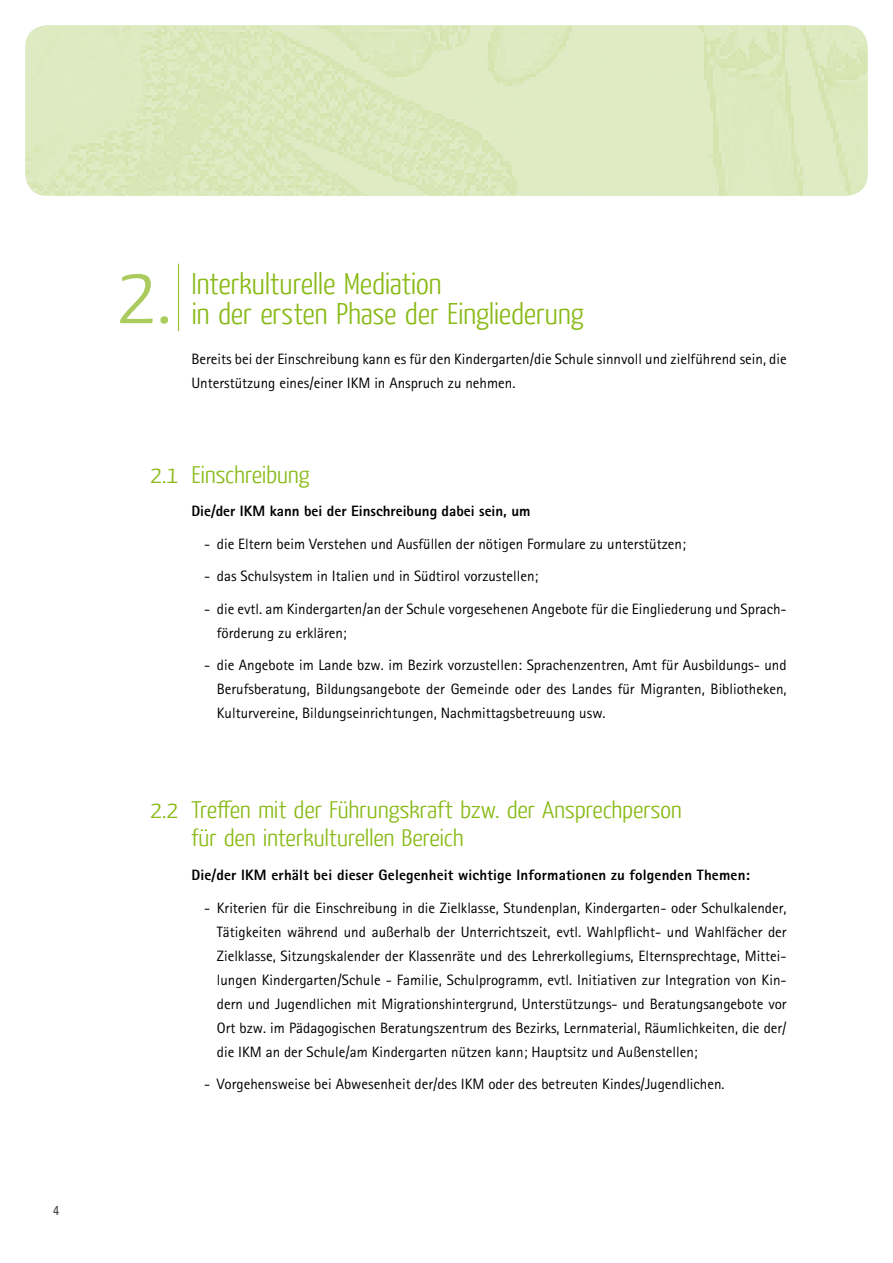
<style>
.page{position:relative;width:893px;height:1263px;background:#fff}
.page>*{position:absolute;margin:0;border:0;box-sizing:border-box;transform-origin:0 0}
.t1{font:300 82.2px "Yanone Kaffeesatz";color:#accb5f;scale:1.1 1}
.t2{font:300 30px "Yanone Kaffeesatz";letter-spacing:-.01em;color:#89ba17;scale:1.1 1}
.t3{font:300 24px/28.5px "Yanone Kaffeesatz";letter-spacing:-.01em;color:#89ba17;scale:1.15 1}
.t4{font:15px/24px "Rotis Sans Serif";color:#000}
.t5{font:800 15px "Rotis Sans Serif";letter-spacing:.01em;color:#000}
.t6{font:15px "Yanone Kaffeesatz";color:#4b4b4d}
</style>
<div class="page">
<img style="left:26px;top:26px;width:841px;height:170px">
<hr style="left:178px;top:264px;width:1px;height:67px;background:#89ba17">
<p class="t6" style="left:53px;top:1200px;width:8px">4</p>
<h1 class="t1" style="left:117px;top:243px;width:52px">2.</h1>
<h2 class="t2" style="left:191px;top:265px;width:229px">Interkulturelle Mediation</h2>
<h2 class="t2" style="left:191px;top:295px;width:358px">in der ersten Phase der Eingliederung</h2>
<p class="t4" style="left:191px;top:347px;width:597px">Bereits bei der Einschreibung kann es für den Kindergarten/die Schule sinnvoll und zielführend sein, die<br>Unterstützung eines/einer IKM in Anspruch zu nehmen.</p>
<h3 class="t3" style="left:150px;top:459px;width:140px">2.1 Einschreibung</h3>
<p class="t5" style="left:191px;top:502px;width:341px">Die/der IKM kann bei der Einschreibung dabei sein, um</p>
<p class="t4" style="left:204px;top:532px;width:483px">- die Eltern beim Verstehen und Ausfüllen der nötigen Formulare zu unterstützen;</p>
<p class="t4" style="left:204px;top:564px;width:336px">- das Schulsystem in Italien und in Südtirol vorzustellen;</p>
<p class="t4" style="left:217px;top:597px;width:571px;text-indent:-13px">- die evtl. am Kindergarten/an der Schule vorgesehenen Angebote für die Eingliederung und Sprach&shy;förderung zu erklären;</p>
<p class="t4" style="left:217px;top:653px;width:571px;text-align:justify;text-indent:-13px">- die Angebote im Lande bzw. im Bezirk vorzustellen: Sprachenzentren, Amt für Ausbildungs- und Berufsberatung, Bildungsangebote der Gemeinde oder des Landes für Migranten, Bibliotheken, Kulturvereine, Bildungseinrichtungen, Nachmittagsbetreuung usw.</p>
<h3 class="t3" style="left:191px;top:795px;width:428px;text-indent:-41px">2.2 Treffen mit der Führungskraft bzw. der Ansprechperson für den interkulturellen Bereich</h3>
<p class="t5" style="left:191px;top:866px;width:560px">Die/der IKM erhält bei dieser Gelegenheit wichtige Informationen zu folgenden Themen:</p>
<p class="t4" style="left:217px;top:896px;width:571px;text-align:justify;text-indent:-13px">- Kriterien für die Einschreibung in die Zielklasse, Stundenplan, Kindergarten- oder Schulkalender, Tätigkeiten während und außerhalb der Unterrichtszeit, evtl. Wahlpflicht- und Wahlfächer der Zielklasse, Sitzungskalender der Klassenräte und des Lehrerkollegiums, Elternsprechtage, Mittei&shy;lungen Kindergarten/Schule - Familie, Schulprogramm, evtl. Initiativen zur Integration von Kin&shy;dern und Jugendlichen mit Migrationshintergrund, Unterstützungs- und Beratungsangebote vor Ort bzw. im Pädagogischen Beratungszentrum des Bezirks, Lernmaterial, Räumlichkeiten, die der/ die IKM an der Schule/am Kindergarten nützen kann; Hauptsitz und Außenstellen;</p>
<p class="t4" style="left:204px;top:1072px;width:522px">- Vorgehensweise bei Abwesenheit der/des IKM oder des betreuten Kindes/Jugendlichen.</p>
</div>
